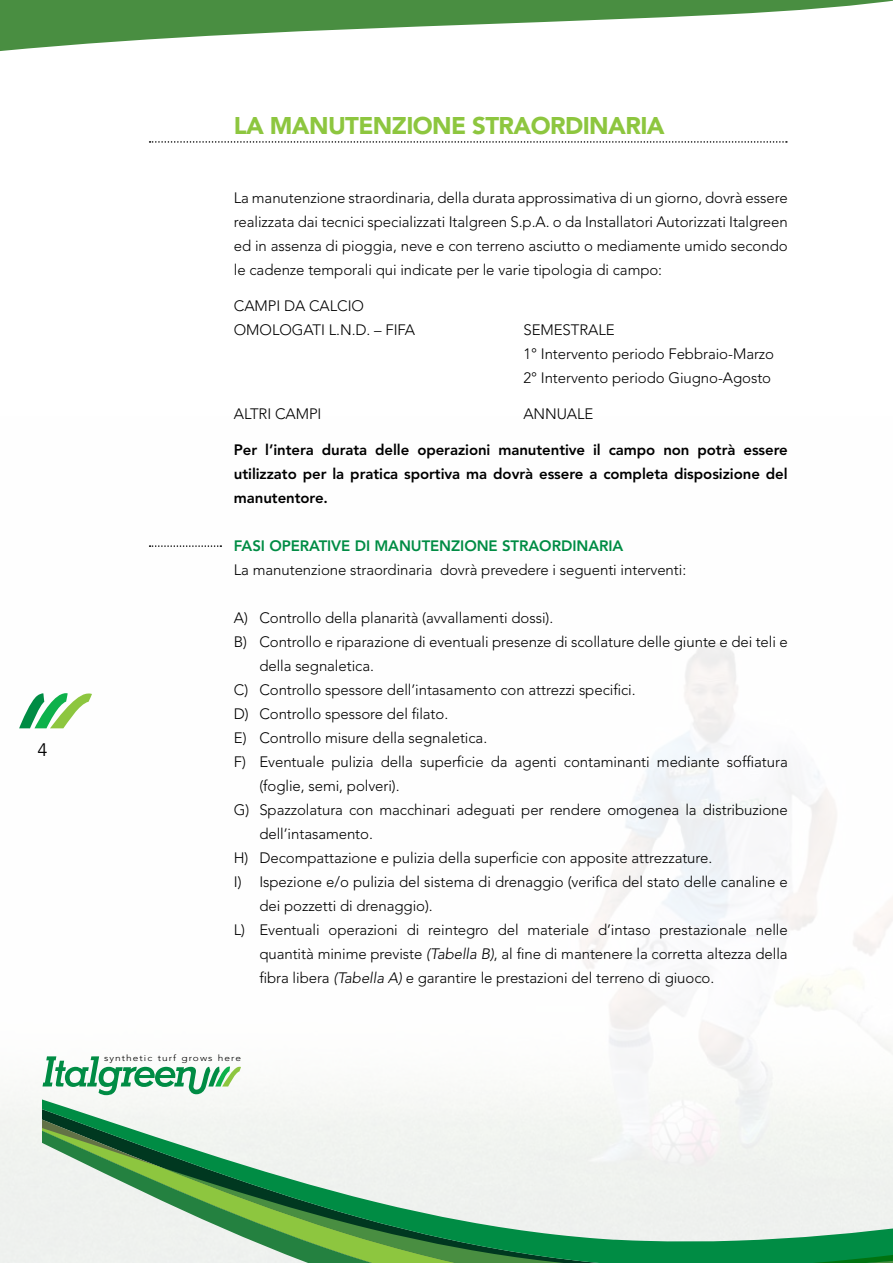
<style>
.page{position:relative;width:893px;height:1263px;background:#fff}
.page>*{position:absolute;margin:0;border:0;box-sizing:border-box;transform-origin:0 0}
.t1{font:900 24px "Avenir";letter-spacing:-.025em;color:#8dc63f}
.t2{font:18px "Avenir";color:#000}
.t3{font:300 15px/24px "Avenir";letter-spacing:-.005em;color:#000}
.t4{font:800 15px/24px "Avenir";letter-spacing:-.005em;color:#000;text-align:justify}
.t5{font:800 15px "Avenir";letter-spacing:-.005em;color:#008c44}
.t6{font:300 8.7px "Avenir";letter-spacing:.1em;color:#000;scale:1.16 1}
.s1{font-style:italic}
</style>
<div class="page">
<img style="left:0;top:545px;width:893px;height:718px">
<svg style="left:43px;top:992px;width:113px;height:45px"></svg>
<svg style="left:156px;top:992px;width:737px;height:45px"></svg>
<svg style="left:43px;top:1037px;width:850px;height:74px"></svg>
<svg style="left:43px;top:1111px;width:850px;height:152px;fill:#eff1ee"></svg>
<svg style="left:0;top:0;width:893px;height:51px;fill:#498e41"></svg>
<svg style="left:19px;top:693px;width:73px;height:35px"></svg>
<svg style="left:43px;top:1056px;width:198px;height:39px"></svg>
<svg style="left:150px;top:141px;width:637px;height:2px"></svg>
<svg style="left:150px;top:545px;width:71px;height:2px"></svg>
<p class="t2" style="left:38px;top:739px;width:12px">4</p>
<h1 class="t1" style="left:234px;top:111px;width:432px">LA MANUTENZIONE STRAORDINARIA</h1>
<p class="t3" style="left:234px;top:185px;width:555px;text-align:justify">La manutenzione straordinaria, della durata approssimativa di un giorno, dovrà essere realizzata dai tecnici specializzati Italgreen S.p.A. o da Installatori Autorizzati Italgreen ed in assenza di pioggia, neve e con terreno asciutto o mediamente umido secondo le cadenze temporali qui indicate per le varie tipologia di campo:</p>
<p class="t3" style="left:234px;top:293px;width:183px">CAMPI DA CALCIO<br>OMOLOGATI L.N .D. – FIFA</p>
<p class="t3" style="left:523px;top:317px;width:252px">SEMESTRALE<br>1° Intervento periodo Febbraio-Marzo<br>2° Intervento periodo Giugno-Agosto</p>
<p class="t3" style="left:234px;top:401px;width:89px">ALTRI CAMPI</p>
<p class="t3" style="left:523px;top:401px;width:72px">ANN UALE</p>
<p class="t4" style="left:234px;top:437px;width:555px">Per l’intera durata delle operazioni manutentive il campo non potrà essere utilizzato per la pratica sportiva ma dovrà essere a completa disposizione del manutentore.</p>
<p class="t5" style="left:234px;top:537px;width:17px">Fasi</p>
<p class="t5" style="left:269px;top:537px;width:31px">operati</p>
<p class="t5" style="left:331px;top:537px;width:68px">ve di Manutenzione</p>
<p class="t5" style="left:502px;top:537px;width:60px">STRAOrdinaria</p>
<p class="t3" style="left:234px;top:557px;width:454px">La manutenzione straordinaria dovrà prevedere i seguenti interventi:</p>
<p class="t3" style="left:234px;top:605px;width:321px">A) Controllo della planarità (avvallamenti dossi).</p>
<p class="t3" style="left:234px;top:629px;width:555px">B) Controllo e riparazione di eventuali presenze di scollature delle giunte e dei teli e</p>
<p class="t3" style="left:259px;top:653px;width:116px">della segnaletica.</p>
<p class="t3" style="left:234px;top:677px;width:403px">C) Controllo spessore dell’intasamento con attrezzi specifici.</p>
<p class="t3" style="left:234px;top:701px;width:216px">D) Controllo spessore del filato.</p>
<p class="t3" style="left:234px;top:725px;width:255px">E) Controllo misure della segnaletica.</p>
<p class="t3" style="left:234px;top:749px;width:555px">F) Eventuale pulizia della superficie da agenti contaminanti mediante soffiatura</p>
<p class="t3" style="left:259px;top:773px;width:142px">(foglie, semi, polveri).</p>
<p class="t3" style="left:234px;top:797px;width:555px">G) Spazzolatura con macchinari adeguati per rendere omogenea la distribuzione</p>
<p class="t3" style="left:259px;top:821px;width:115px">dell’intasamento.</p>
<p class="t3" style="left:234px;top:845px;width:480px">H) Decompattazione e pulizia della superficie con apposite attrezzature.</p>
<p class="t3" style="left:234px;top:869px;width:555px">I) Ispezione e/o pulizia del sistema di drenaggio (verifica del stato delle canaline e</p>
<p class="t3" style="left:259px;top:893px;width:175px">dei pozzetti di drenaggio).</p>
<p class="t3" style="left:234px;top:917px;width:555px">L) Eventuali operazioni di reintegro del materiale d’intaso prestazionale nelle</p>
<p class="t3" style="left:259px;top:941px;width:530px">quantità minime previste <span class="s1">(Tabella B)</span>, al fine di mantenere la corretta altezza della</p>
<p class="t3" style="left:259px;top:965px;width:456px">fibra libera <span class="s1">(Tabella A)</span> e garantire le prestazioni del terreno di giuoco.</p>
<p class="t6" style="left:104px;top:1053px;width:119px">synthetic turf grows here</p>
</div>
